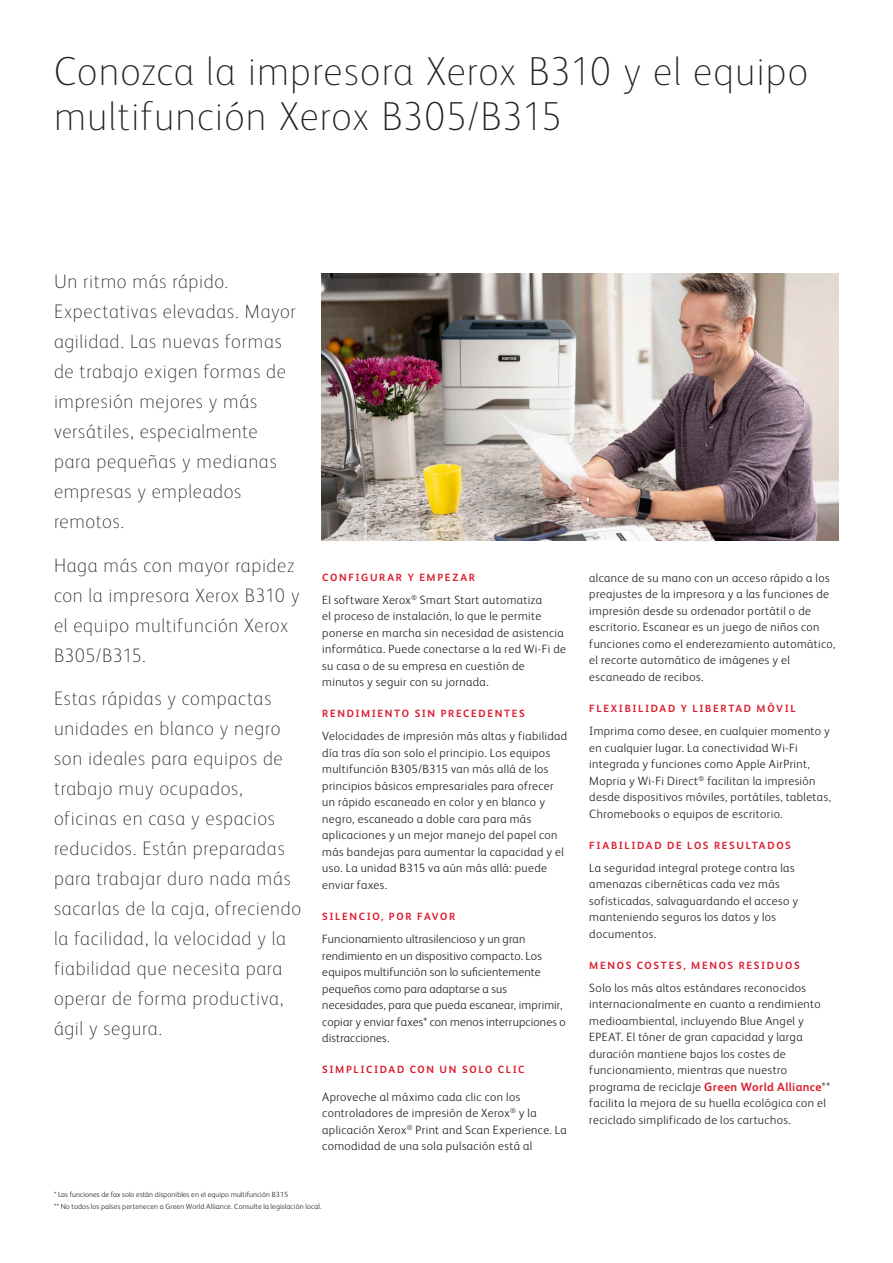
<style>
.page{position:relative;width:893px;height:1263px;background:#fff}
.page>*{position:absolute;margin:0;border:0;box-sizing:border-box;transform-origin:0 0}
.Header_Inside_Spread{font:100 40.5px/45px "Xerox Sans";letter-spacing:.025em;color:#231f20}
.Intro{font:100 19.5px/30px "Xerox Sans";letter-spacing:.035em;color:#231f20}
.Body_Text{font:300 12px/16.5px "Xerox Sans";letter-spacing:.035em;color:#231f20}
.Body_Text-2{font:300 12px/16.5px "Xerox Sans";letter-spacing:.015em;color:#231f20}
.Body_Subhead{font:700 10.5px "Xerox Sans";letter-spacing:.16em;color:#db1e30}
.Body_Text-3{font:700 10.5px "Xerox Sans";letter-spacing:.155em;color:#db1e30}
.Legal{font:300 7.5px "Xerox Sans";letter-spacing:.01em;color:#231f20}
.s1{font-weight:700;color:#db1e30}
</style>
<div class="page">
<img style="left:322px;top:273px;width:517px;height:268px">
<p class="Header_Inside_Spread" style="left:54px;top:47px;width:756px">Conozca la impresora Xerox B310 y el equipo multifunción Xerox B305/B315</p>
<p class="Intro" style="left:54px;top:266px;width:243px">Un ritmo más rápido.<br>Expectativas elevadas. Mayor agilidad. Las nuevas formas de trabajo exigen formas de impresión mejores y más versátiles, especialmente para pequeñas y medianas empresas y empleados remotos.</p>
<p class="Intro" style="left:54px;top:549px;width:247px">Haga más con mayor rapidez con la impresora Xerox B310 y el equipo multifunción Xerox<br>B305/B315.</p>
<p class="Intro" style="left:54px;top:683px;width:249px">Estas rápidas y compactas unidades en blanco y negro son ideales para equipos de trabajo muy ocupados, oficinas en casa y espacios reducidos. Están preparadas para trabajar duro nada más sacarlas de la caja, ofreciendo la facilidad, la velocidad y la fiabilidad que necesita para operar de forma productiva, ágil y segura.</p>
<p class="Body_Subhead" style="left:322px;top:570px;width:154px">CONFIGURAR Y EMPEZAR</p>
<p class="Body_Text" style="left:322px;top:591px;width:245px">El software Xerox<sup>®</sup> Smart Start automatiza<br>el proceso de instalación, lo que le permite ponerse en marcha sin necesidad de asistencia informática. Puede conectarse a la red Wi-Fi de su casa o de su empresa en cuestión de minutos y seguir con su jornada.</p>
<p class="Body_Subhead" style="left:322px;top:706px;width:204px">RENDIMIENTO SIN PRECEDENTES</p>
<p class="Body_Text" style="left:322px;top:727px;width:246px">Velocidades de impresión más altas y fiabilidad día tras día son solo el principio. Los equipos multifunción B305/B315 van más allá de los principios básicos empresariales para ofrecer un rápido escaneado en color y en blanco y negro, escaneado a doble cara para más aplicaciones y un mejor manejo del papel con más bandejas para aumentar la capacidad y el uso. La unidad B315 va aún más allá: puede enviar faxes.</p>
<p class="Body_Subhead" style="left:322px;top:909px;width:135px">SILENCIO, POR FAVOR</p>
<p class="Body_Text-2" style="left:322px;top:930px;width:245px">Funcionamiento ultrasilencioso y un gran rendimiento en un dispositivo compacto. Los equipos multifunción son lo suficientemente pequeños como para adaptarse a sus necesidades, para que pueda escanear, imprimir, copiar y enviar faxes* con menos interrupciones o distracciones.</p>
<p class="Body_Text-3" style="left:322px;top:1062px;width:204px">SIMPLICIDAD CON UN SOLO CLIC</p>
<p class="Body_Text" style="left:322px;top:1088px;width:246px">Aproveche al máximo cada clic con los controladores de impresión de Xerox<sup>®</sup> y la aplicación Xerox<sup>®</sup> Print and Scan Experience. La comodidad de una sola pulsación está al</p>
<p class="Legal" style="left:54px;top:1189px;width:236px">* Las funciones de fax solo están disponibles en el equipo multifunción B315</p>
<p class="Legal" style="left:54px;top:1201px;width:269px">** No todos los países pertenecen a Green World Alliance. Consulte la legislación local.</p>
<p class="Body_Text" style="left:589px;top:569px;width:248px">alcance de su mano con un acceso rápido a los preajustes de la impresora y a las funciones de impresión desde su ordenador portátil o de escritorio. Escanear es un juego de niños con funciones como el enderezamiento automático, el recorte automático de imágenes y el escaneado de recibos.</p>
<p class="Body_Subhead" style="left:589px;top:701px;width:208px">FLEXIBILIDAD Y LIBERTAD MÓVIL</p>
<p class="Body_Text" style="left:589px;top:722px;width:243px">Imprima como desee, en cualquier momento y en cualquier lugar. La conectividad Wi-Fi integrada y funciones como Apple AirPrint, Mopria y Wi-Fi Direct<sup>®</sup> facilitan la impresión desde dispositivos móviles, portátiles, tabletas, Chromebooks o equipos de escritorio.</p>
<p class="Body_Subhead" style="left:589px;top:838px;width:203px">FIABILIDAD DE LOS RESULTADOS</p>
<p class="Body_Text" style="left:589px;top:859px;width:210px">La seguridad integral protege contra las amenazas cibernéticas cada vez más sofisticadas, salvaguardando el acceso y manteniendo seguros los datos y los documentos.</p>
<p class="Body_Subhead" style="left:589px;top:958px;width:212px">MENOS COSTES, MENOS RESIDUOS</p>
<p class="Body_Text" style="left:589px;top:979px;width:242px">Solo los más altos estándares reconocidos internacionalmente en cuanto a rendimiento medioambiental, incluyendo Blue Angel y EPEAT. El tóner de gran capacidad y larga duración mantiene bajos los costes de funcionamiento, mientras que nuestro programa de reciclaje <span class="s1">Green World Alliance</span>** facilita la mejora de su huella ecológica con el reciclado simplificado de los cartuchos.</p>
</div>
